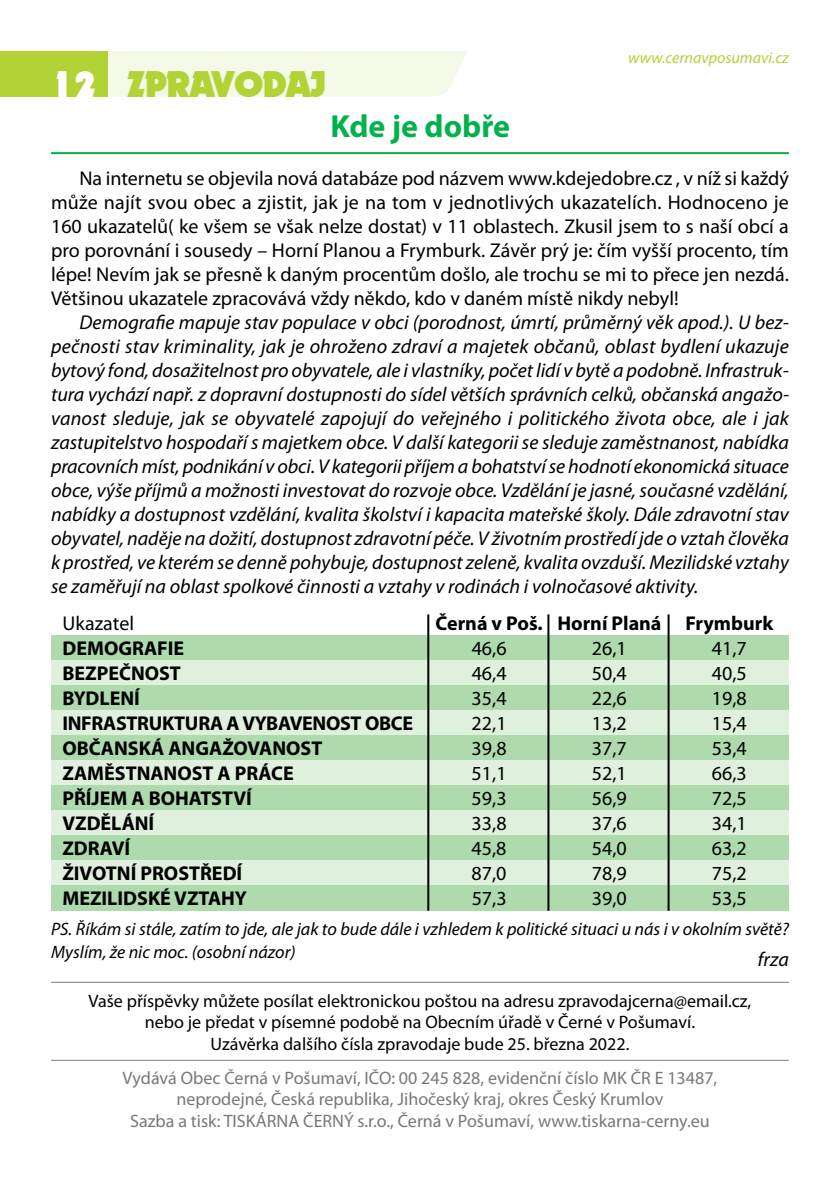
<style>
.page{position:relative;width:840px;height:1191px;background:#fff}
.page>*{position:absolute;margin:0;border:0;box-sizing:border-box;transform-origin:0 0}
.t1{font:36px "Dynamo CE";color:#b1d336}
.t2{font:36px "Dynamo CE";color:#fff}
.t3{font:700 32px "Myriad Pro";color:#00b24c}
.t4{font:italic 20px/24px "Myriad Pro";color:#000;text-align:justify}
.t5{font:20px/24px "Myriad Pro";color:#000;text-align:justify}
.t6{font:700 20px "Myriad Pro";color:#000}
.t7{font:18px "Myriad Pro";color:#76787c}
.t8{font:18px "Myriad Pro";color:#000}
.t9{font:italic 18px/23px "Myriad Pro";color:#000}
.t10{font:italic 16px "Myriad Pro";color:#b1d336}
</style>
<div class="page">
<div style="left:51px;top:635px;width:737px;height:25px;background:#aedaae"></div>
<div style="left:51px;top:660px;width:737px;height:25px;background:#dff0dd"></div>
<div style="left:51px;top:685px;width:737px;height:25px;background:#aedaae"></div>
<div style="left:51px;top:710px;width:737px;height:25px;background:#dff0dd"></div>
<div style="left:51px;top:735px;width:737px;height:25px;background:#aedaae"></div>
<div style="left:51px;top:760px;width:737px;height:25px;background:#dff0dd"></div>
<div style="left:51px;top:785px;width:737px;height:25px;background:#aedaae"></div>
<div style="left:51px;top:810px;width:737px;height:25px;background:#dff0dd"></div>
<div style="left:51px;top:835px;width:737px;height:25px;background:#aedaae"></div>
<div style="left:51px;top:860px;width:737px;height:25px;background:#dff0dd"></div>
<div style="left:51px;top:885px;width:737px;height:25px;background:#aedaae"></div>
<div style="left:108px;top:51px;width:359px;height:46px;background:#f5f9e8"></div>
<div style="left:0;top:51px;width:108px;height:46px;background:#b1d336"></div>
<hr style="left:51px;top:1059px;width:737px;height:1px;background:#7f8285">
<hr style="left:51px;top:981px;width:737px;height:1px;background:#76787c">
<hr style="left:51px;top:152px;width:737px;height:2px;background:#00b24c">
<hr style="left:427px;top:614px;width:2px;height:296px;background:#000">
<hr style="left:547px;top:614px;width:2px;height:296px;background:#000">
<hr style="left:667px;top:614px;width:2px;height:296px;background:#000">
<p class="t2" style="left:51px;top:68px;width:47px">12</p>
<p class="t1" style="left:127px;top:68px;width:200px">ZPRAVODAJ</p>
<p class="t10" style="left:628px;top:52px;width:162px">www.cernavposumavi.cz</p>
<p class="t3" style="left:330px;top:114px;width:181px">Kde je dobře</p>
<p class="t5" style="left:51px;top:167px;width:739px;text-indent:28px">Na internetu se objevila nová databáze pod názvem www.kdejedobre.cz , v níž si každý může najít svou obec a zjistit, jak je na tom v jednotlivých ukazatelích. Hodnoceno je 160 ukazatelů( ke všem se však nelze dostat) v 11 oblastech. Zkusil jsem to s naší obcí a pro porovnání i sousedy – Horní Planou a Frymburk. Závěr prý je: čím vyšší procento, tím lépe! Nevím jak se přesně k daným procentům došlo, ale trochu se mi to přece jen nezdá.<br>Většinou ukazatele zpracovává vždy někdo, kdo v daném místě nikdy nebyl!</p>
<p class="t4" style="left:51px;top:311px;width:739px;text-indent:28px">Demografie mapuje stav populace v obci (porodnost, úmrtí, průměrný věk apod.). U bez&shy;pečnosti stav kriminality, jak je ohroženo zdraví a majetek občanů, oblast bydlení ukazuje bytový fond, dosažitelnost pro obyvatele, ale i vlastníky, počet lidí v bytě a podobně. Infrastruk&shy;tura vychází např. z dopravní dostupnosti do sídel větších správních celků, občanská angažo&shy;vanost sleduje, jak se obyvatelé zapojují do veřejného i politického života obce, ale i jak zastupitelstvo hospodaří s majetkem obce. V další kategorii se sleduje zaměstnanost, nabídka pracovních míst, podnikání v obci. V kategorii příjem a bohatství se hodnotí ekonomická situace obce, výše příjmů a možnosti investovat do rozvoje obce. Vzdělání je jasné, současné vzdělání, nabídky a dostupnost vzdělání, kvalita školství i kapacita mateřské školy. Dále zdravotní stav obyvatel, naděje na dožití, dostupnost zdravotní péče. V životním prostředí jde o vztah člověka k prostřed, ve kterém se denně pohybuje, dostupnost zeleně, kvalita ovzduší. Mezilidské vztahy se zaměřují na oblast spolkové činnosti a vztahy v rodinách i volnočasové aktivity.</p>
<p class="t5" style="left:62px;top:612px;width:73px">Ukazatel</p>
<p class="t6" style="left:435px;top:615px;width:339px">Černá v Poš. Horní Planá Frymburk</p>
<p class="t6" style="left:62px;top:640px;width:123px">DEMOGRAFIE</p>
<p class="t5" style="left:471px;top:637px;width:36px">46,6</p>
<p class="t5" style="left:591px;top:637px;width:36px">26,1</p>
<p class="t5" style="left:711px;top:637px;width:36px">41,7</p>
<p class="t6" style="left:62px;top:665px;width:120px">BEZPEČNOST</p>
<p class="t5" style="left:471px;top:662px;width:36px">46,4</p>
<p class="t5" style="left:591px;top:662px;width:36px">50,4</p>
<p class="t5" style="left:711px;top:662px;width:36px">40,5</p>
<p class="t6" style="left:62px;top:690px;width:79px">BYDLENÍ</p>
<p class="t5" style="left:471px;top:687px;width:36px">35,4</p>
<p class="t5" style="left:591px;top:687px;width:36px">22,6</p>
<p class="t5" style="left:711px;top:687px;width:36px">19,8</p>
<p class="t6" style="left:62px;top:715px;width:352px">INFRASTRUKTURA A VYBAVENOST OBCE</p>
<p class="t5" style="left:471px;top:712px;width:36px">22,1</p>
<p class="t5" style="left:591px;top:712px;width:36px">13,2</p>
<p class="t5" style="left:711px;top:712px;width:36px">15,4</p>
<p class="t6" style="left:62px;top:740px;width:261px">OBČANSKÁ ANGAŽOVANOST</p>
<p class="t5" style="left:471px;top:737px;width:36px">39,8</p>
<p class="t5" style="left:591px;top:737px;width:36px">37,7</p>
<p class="t5" style="left:711px;top:737px;width:36px">53,4</p>
<p class="t6" style="left:62px;top:765px;width:233px">ZAMĚSTNANOST A PRÁCE</p>
<p class="t5" style="left:471px;top:762px;width:36px">51,1</p>
<p class="t5" style="left:591px;top:762px;width:36px">52,1</p>
<p class="t5" style="left:711px;top:762px;width:36px">66,3</p>
<p class="t6" style="left:62px;top:790px;width:191px">PŘÍJEM A BOHATSTVÍ</p>
<p class="t5" style="left:471px;top:787px;width:36px">59,3</p>
<p class="t5" style="left:591px;top:787px;width:36px">56,9</p>
<p class="t5" style="left:711px;top:787px;width:36px">72,5</p>
<p class="t6" style="left:62px;top:815px;width:93px">VZDĚLÁNÍ</p>
<p class="t5" style="left:471px;top:812px;width:36px">33,8</p>
<p class="t5" style="left:591px;top:812px;width:36px">37,6</p>
<p class="t5" style="left:711px;top:812px;width:36px">34,1</p>
<p class="t6" style="left:62px;top:840px;width:69px">ZDRAVÍ</p>
<p class="t5" style="left:471px;top:837px;width:36px">45,8</p>
<p class="t5" style="left:591px;top:837px;width:36px">54,0</p>
<p class="t5" style="left:711px;top:837px;width:36px">63,2</p>
<p class="t6" style="left:62px;top:865px;width:181px">ŽIVOTNÍ PROSTŘEDÍ</p>
<p class="t5" style="left:471px;top:862px;width:36px">87,0</p>
<p class="t5" style="left:591px;top:862px;width:36px">78,9</p>
<p class="t5" style="left:711px;top:862px;width:36px">75,2</p>
<p class="t6" style="left:62px;top:890px;width:186px">MEZILIDSKÉ VZTAHY</p>
<p class="t5" style="left:471px;top:887px;width:36px">57,3</p>
<p class="t5" style="left:591px;top:887px;width:36px">39,0</p>
<p class="t5" style="left:711px;top:887px;width:36px">53,5</p>
<p class="t9" style="left:51px;top:919px;width:739px">PS. Říkám si stále, zatím to jde, ale jak to bude dále i vzhledem k politické situaci u nás i v okolním světě?<br>Myslím, že nic moc. (osobní názor)</p>
<p class="t4" style="left:757px;top:949px;width:32px">frza</p>
<p class="t8" style="left:89px;top:994px;width:663px">Vaše příspěvky můžete posílat elektronickou poštou na adresu zpravodajcerna@email.cz,</p>
<p class="t8" style="left:145px;top:1015px;width:551px">nebo je předat v písemné podobě na Obecním úřadě v Černé v Pošumaví.</p>
<p class="t8" style="left:210px;top:1037px;width:420px">Uzávěrka dalšího čísla zpravodaje bude 25. března 2022.</p>
<p class="t7" style="left:122px;top:1071px;width:596px">Vydává Obec Černá v Pošumaví, IČO: 00 245 828, evidenční číslo MK ČR E 13487,</p>
<p class="t7" style="left:176px;top:1092px;width:488px">neprodejné, Česká republika, Jihočeský kraj, okres Český Krumlov</p>
<p class="t7" style="left:130px;top:1114px;width:580px">Sazba a tisk: TISKÁRNA ČERNÝ s.r.o., Černá v Pošumaví, www.tiskarna-cerny.eu</p>
</div>
